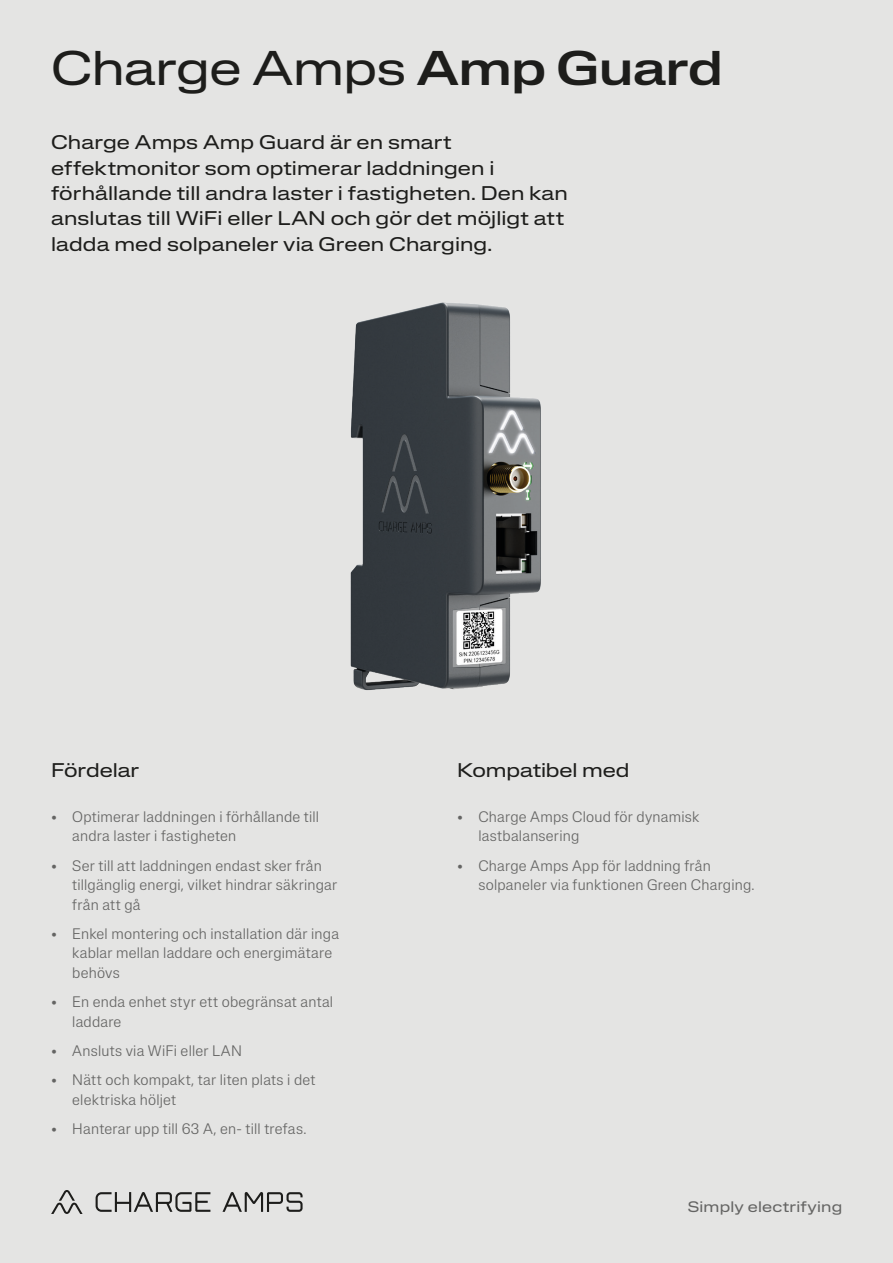
<style>
.page{position:relative;width:893px;height:1263px;background:#e4e4e3}
.page>*{position:absolute;margin:0;border:0;box-sizing:border-box;transform-origin:0 0}
.Headline_36_36{font:expanded 48px "Lateral";letter-spacing:-.01em;color:#1d1d1b}
.Introduction_16_20{font:expanded 19.5px/25.3px "Lateral";letter-spacing:.005em;color:#1d1d1b}
.Headline_13_17{font:expanded 19.5px "Lateral";letter-spacing:-.005em;color:#1d1d1b}
.t1{font:300 15px/19.5px "Lateral Standard";letter-spacing:.015em;color:#646463}
.Noter{font:expanded 15px "Lateral";letter-spacing:.015em;color:#646463}
.s1{font-weight:500}
</style>
<div class="page">
<svg style="left:51px;top:1190px;width:252px;height:24px"></svg>
<img style="left:350px;top:302px;width:191px;height:388px">
<p class="Headline_36_36" style="left:51px;top:40px;width:673px">Charge Amps <span class="s1">Amp Guard</span></p>
<p class="Introduction_16_20" style="left:51px;top:129px;width:518px">Charge Amps Amp Guard är en smart effektmonitor som optimerar laddningen i förhållande till andra laster i fastigheten. Den kan anslutas till WiFi eller LAN och gör det möjligt att ladda med solpaneler via Green Charging.</p>
<p class="Headline_13_17" style="left:51px;top:759px;width:90px">Fördelar</p>
<p class="t1" style="left:72px;top:807px;width:248px;text-indent:-21px">• Optimerar laddningen i förhållande till andra laster i fastigheten</p>
<p class="t1" style="left:72px;top:855px;width:267px;text-indent:-21px">• Ser till att laddningen endast sker från tillgänglig energi, vilket hindrar säkringar från att gå</p>
<p class="t1" style="left:72px;top:924px;width:268px;text-indent:-21px">• Enkel montering och installation där inga kablar mellan laddare och energimätare behövs</p>
<p class="t1" style="left:72px;top:992px;width:262px;text-indent:-21px">• En enda enhet styr ett obegränsat antal laddare</p>
<p class="t1" style="left:51px;top:1041px;width:192px">• Ansluts via WiFi eller LAN</p>
<p class="t1" style="left:72px;top:1070px;width:245px;text-indent:-21px">• Nätt och kompakt, tar liten plats i det elektriska höljet</p>
<p class="t1" style="left:51px;top:1119px;width:257px">• Hanterar upp till 63 A, en- till trefas.</p>
<p class="Headline_13_17" style="left:457px;top:759px;width:174px">Kompatibel med</p>
<p class="t1" style="left:478px;top:807px;width:222px;text-indent:-21px">• Charge Amps Cloud för dynamisk lastbalansering</p>
<p class="t1" style="left:478px;top:855px;width:278px;text-indent:-21px">• Charge Amps App för laddning från solpaneler via funktionen Green Charging.</p>
<p class="Noter" style="left:688px;top:1198px;width:156px">Simply electrifying</p>
</div>
